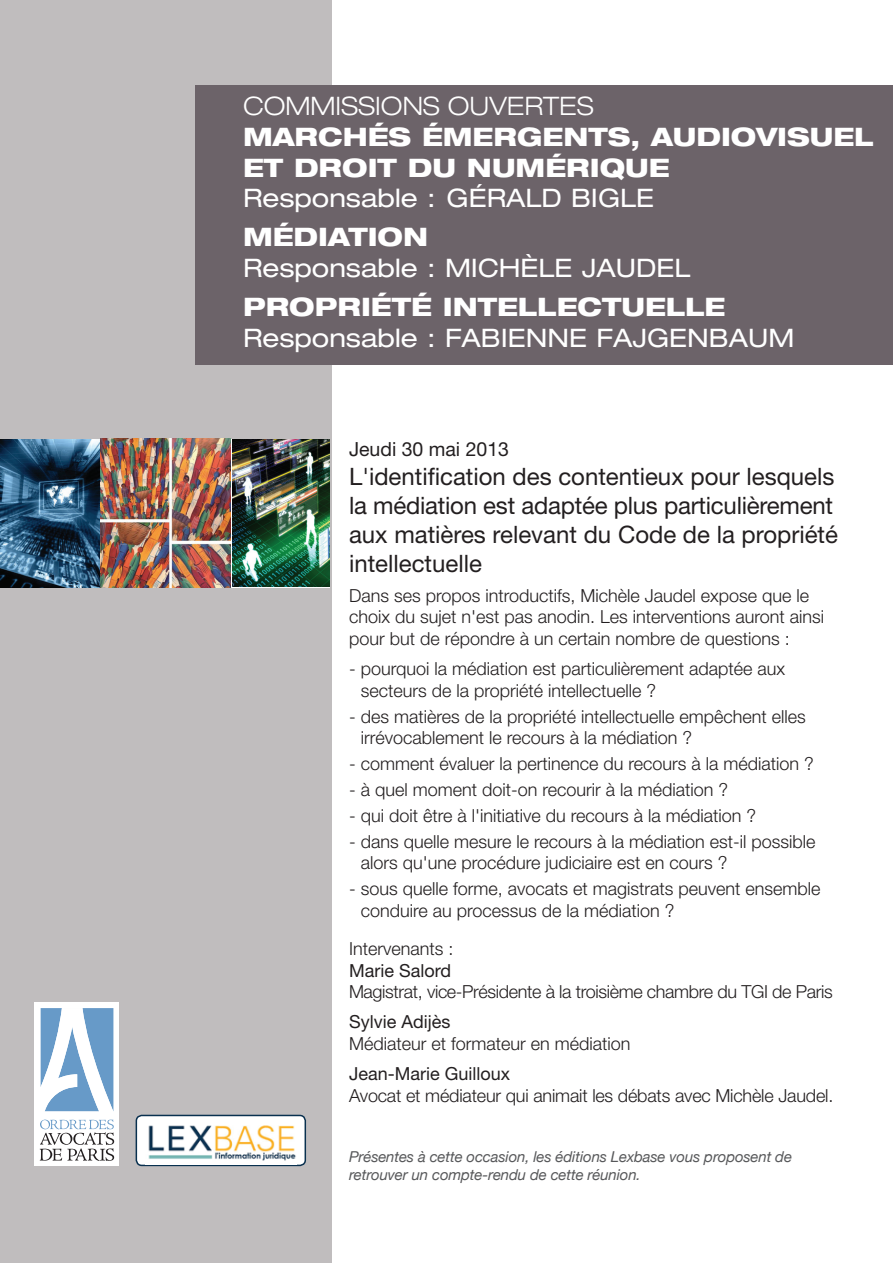
<style>
.page{position:relative;width:893px;height:1263px;background:#fff}
.page>*{position:absolute;margin:0;border:0;box-sizing:border-box;transform-origin:0 0}
.t1{font:800 expanded 25.5px/30.6px "Helvetica Neue LT";color:#fff}
.t2{font:expanded 25.5px "Helvetica Neue LT";color:#fff}
.t3{font:300 expanded 25.5px "Helvetica Neue LT";color:#fff}
.t4{font:24px/28.8px "Helvetica Neue LT";color:#231f20}
.t5{font:19.5px "Helvetica Neue LT";color:#231f20}
.t6{font:300 18px/21.6px "Helvetica Neue LT";color:#231f20}
.t7{font:300 18px "Helvetica Neue LT";letter-spacing:-.02em;color:#231f20}
.t8{font:18px "Helvetica Neue LT";color:#231f20}
.t9{font:italic 15px/18px "Helvetica Neue LT";letter-spacing:-.01em;color:#57585a}
</style>
<div class="page">
<div style="left:0;top:0;width:332px;height:1263px;background:#c0bdbe"></div>
<div style="left:196px;top:85px;width:697px;height:279px;background:#6c6369"></div>
<div style="left:34px;top:1002px;width:85px;height:164px;background:#fff"></div>
<svg style="left:40px;top:1119px;width:74px;height:42px"></svg>
<svg style="left:41px;top:1008px;width:72px;height:103px"></svg>
<div style="left:136px;top:1115px;width:169px;height:50px;background:#fff;border-radius:6px"></div>
<div style="left:136px;top:1115px;width:170px;height:51px;border:2px solid #09304f;border-radius:6px"></div>
<img style="left:146px;top:1125px;width:150px;height:39px">
<img style="left:0;top:438px;width:330px;height:150px">
<h1 class="t3" style="left:243px;top:91px;width:352px">COMMISSIONS OUVERTES</h1>
<h1 class="t1" style="left:243px;top:121px;width:632px">MARCHÉS ÉMERGENTS, AUDIOVISUEL<br>ET DROIT DU NUMÉRIQUE</h1>
<h1 class="t2" style="left:243px;top:183px;width:413px">Responsable : Gérald Bigle</h1>
<h1 class="t1" style="left:243px;top:221px;width:187px">MÉDIATION</h1>
<h1 class="t2" style="left:243px;top:252px;width:449px">Responsable : Michèle Jaudel</h1>
<h1 class="t1" style="left:243px;top:291px;width:484px">PROPRI ÉTÉ INTELLECTUELLE</h1>
<h1 class="t2" style="left:243px;top:322px;width:553px">Responsable : FABIENNE FAJGENBAU M</h1>
<p class="t5" style="left:349px;top:438px;width:162px">Jeudi 30 mai 2013</p>
<h2 class="t4" style="left:349px;top:462px;width:490px">L'identification des contentieux pour lesquels la médiation est adaptée plus particulièrement aux matières relevant du Code de la propriété intellectuelle</h2>
<p class="t6" style="left:349px;top:584px;width:477px">Dans ses propos introductifs, Michèle Jaudel expose que le choix du sujet n'est pas anodin. Les interventions auront ainsi pour but de répondre à un certain nombre de questions :</p>
<p class="t6" style="left:361px;top:657px;width:426px;text-indent:-12px">- pourquoi la médiation est particulièrement adaptée aux secteurs de la propriété intellectuelle ?</p>
<p class="t6" style="left:361px;top:705px;width:447px;text-indent:-12px">- des matières de la propriété intellectuelle empêchent elles irrévocablement le recours à la médiation ?</p>
<p class="t6" style="left:349px;top:752px;width:466px">- comment évaluer la pertinence du recours à la médiation ?</p>
<p class="t6" style="left:349px;top:778px;width:381px">- à quel moment doit-on recourir à la médiation ?</p>
<p class="t6" style="left:349px;top:804px;width:409px">- qui doit être à l'initiative du recours à la médiation ?</p>
<p class="t6" style="left:361px;top:830px;width:456px;text-indent:-12px">- dans quelle mesure le recours à la médiation est-il possible alors qu'une procédure judiciaire est en cours ?</p>
<p class="t6" style="left:361px;top:877px;width:461px;text-indent:-12px">- sous quelle forme, avocats et magistrats peuvent ensemble conduire au processus de la médiation ?</p>
<p class="t6" style="left:349px;top:937px;width:106px">Intervenants :</p>
<p class="t8" style="left:349px;top:959px;width:104px">Marie Salord</p>
<p class="t7" style="left:349px;top:981px;width:485px">Magistrat, vice-Présidente à la troisième chambre du TGI de Paris</p>
<p class="t8" style="left:349px;top:1011px;width:103px">Sylvie Adijès</p>
<p class="t6" style="left:349px;top:1032px;width:283px">Médiateur et formateur en médiation</p>
<p class="t8" style="left:349px;top:1063px;width:163px">Jean-Marie Guilloux</p>
<p class="t6" style="left:349px;top:1084px;width:486px">Avocat et médiateur qui animait les débats avec Michèle Jaudel.</p>
<p class="t9" style="left:349px;top:1148px;width:445px">Présentes à cette occasion, les éditions Lexbase vous proposent de retrouver un compte-rendu de cette réunion.</p>
</div>
